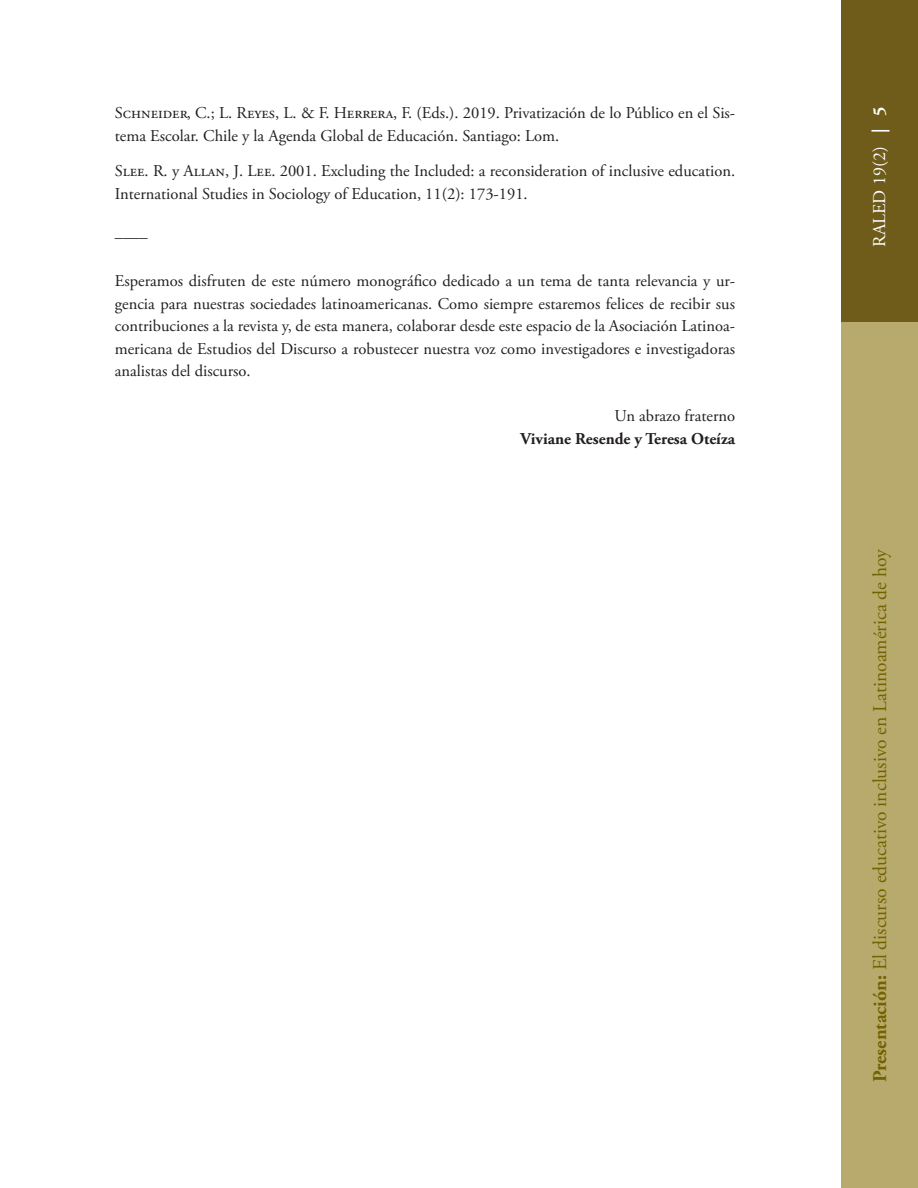
<style>
.page{position:relative;width:918px;height:1188px;background:#fff}
.page>*{position:absolute;margin:0;border:0;box-sizing:border-box;transform-origin:0 0}
.t1{font:19.5px "Adobe Garamond Pro";color:#736200}
.t2{font:18px "Adobe Garamond Pro";color:#fff}
.TextoPrimero{font:16.5px/22.5px "Adobe Garamond Pro";color:#231f20;text-align:justify}
.Bibliografia{font:16.5px/22.5px "Adobe Garamond Pro";color:#231f20}
.Textos{font:700 16.5px "Adobe Garamond Pro";color:#231f20}
.Textos-2{font:16.5px "Adobe Garamond Pro";color:#231f20}
.s1{font-weight:700}
</style>
<div class="page">
<div style="left:841px;top:0;width:77px;height:1188px;background:#b7aa6c"></div>
<div style="left:841px;top:0;width:77px;height:322px;background:#6f5c1a"></div>
<p class="Bibliografia" style="left:115px;top:102px;width:622px">Schneider, C.; L. Reyes, L. &amp; F. Herrera, F. (Eds.). 2019. Privatización de lo Público en el Sis&shy;tema Escolar. Chile y la Agenda Global de Educación. Santiago: Lom.</p>
<p class="Bibliografia" style="left:115px;top:160px;width:622px">Slee. R. y Allan, J. Lee. 2001. Excluding the Included: a reconsideration of inclusive education.<br>International Studies in Sociology of Education, 11(2): 173-191.</p>
<p class="TextoPrimero" style="left:115px;top:226px;width:34px">––––</p>
<p class="TextoPrimero" style="left:115px;top:270px;width:622px">Esperamos disfruten de este número monográfico dedicado a un tema de tanta relevancia y ur&shy;gencia para nuestras sociedades latinoamericanas. Como siempre estaremos felices de recibir sus contribuciones a la revista y, de esta manera, colaborar desde este espacio de la Asociación Latinoa&shy;mericana de Estudios del Discurso a robustecer nuestra voz como investigadores e investigadoras analistas del discurso.</p>
<p class="Textos-2" style="left:615px;top:406px;width:122px">Un abrazo fraterno</p>
<p class="Textos" style="left:520px;top:429px;width:216px">Viviane Resende y Teresa Oteíza</p>
<p class="t2" style="left:869px;top:247px;width:142px;rotate:-90deg">RALED 19(2) <span class="s1">| 5</span></p>
<p class="t1" style="left:868px;top:1082px;width:534px;rotate:-90deg"><span class="s1">Presentación:</span> El discurso educativo inclusivo en Latinoamérica de hoy</p>
</div>
